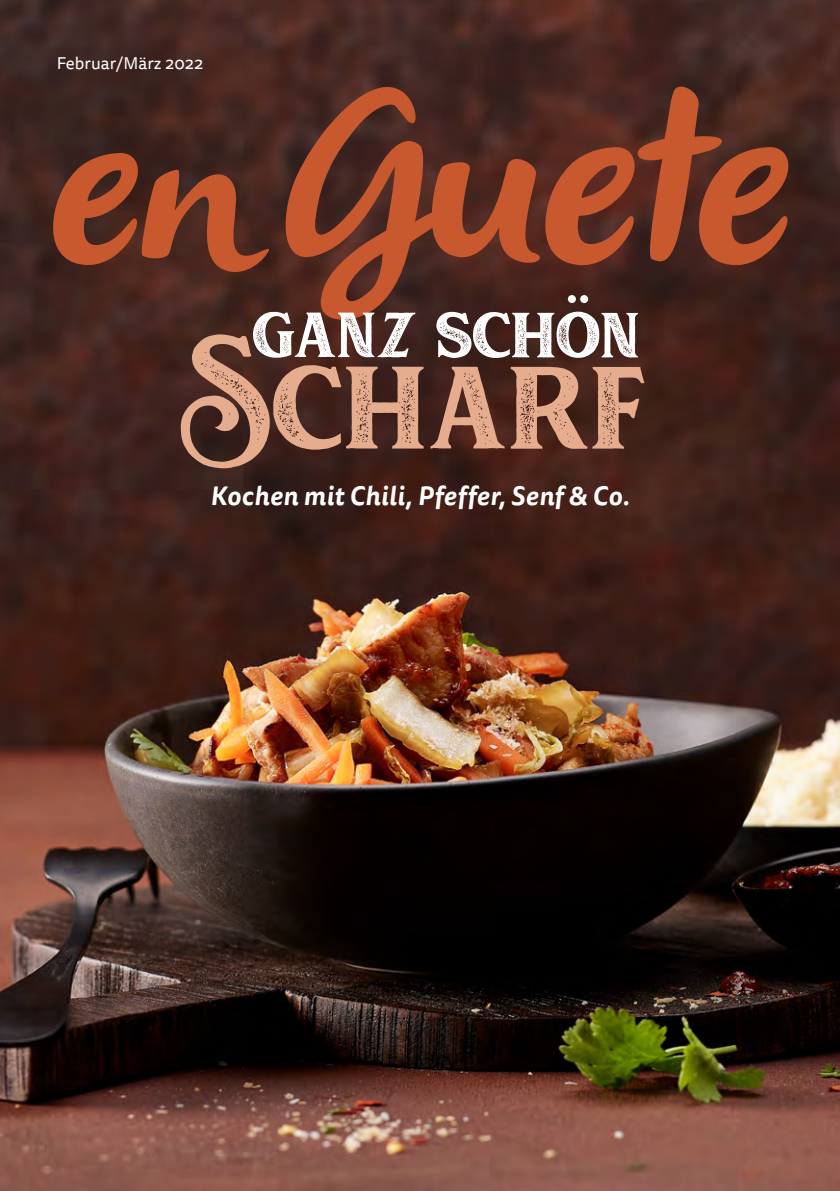
<style>
.page{position:relative;width:840px;height:1191px;background:#fff}
.page>*{position:absolute;margin:0;border:0;box-sizing:border-box;transform-origin:0 0}
.t1{font:italic 238px "Olivier";color:#c8582e}
.t2{font:163.6px "Muara Rough";letter-spacing:-.01em;color:#e5ac8e}
.t3{font:89px "Muara Rough";letter-spacing:-.02em;color:#fff}
.t4{font:italic 700 26px "Tisa Sans OT";letter-spacing:.02em;color:#fff}
.t5{font:17px "Tisa Sans OT";color:#fff}
.s1{font-size:226px}
.s2{font-size:254px}
</style>
<div class="page">
<img style="left:0;top:0;width:839px;height:1191px">
<p class="t5" style="left:57px;top:53px;width:148px">Februar/März 2022</p>
<h1 class="t1" style="left:45px;top:50px;width:793px"><span class="s1">en</span> <span class="s2">G</span>uete</h1>
<h3 class="t3" style="left:254px;top:274px;width:390px">Ganz schön</h3>
<h2 class="t2" style="left:190px;top:296px;width:461px">scharf</h2>
<p class="t4" style="left:210px;top:479px;width:420px">Kochen mit Chili, Pfeffer, Senf &amp; Co.</p>
</div>
